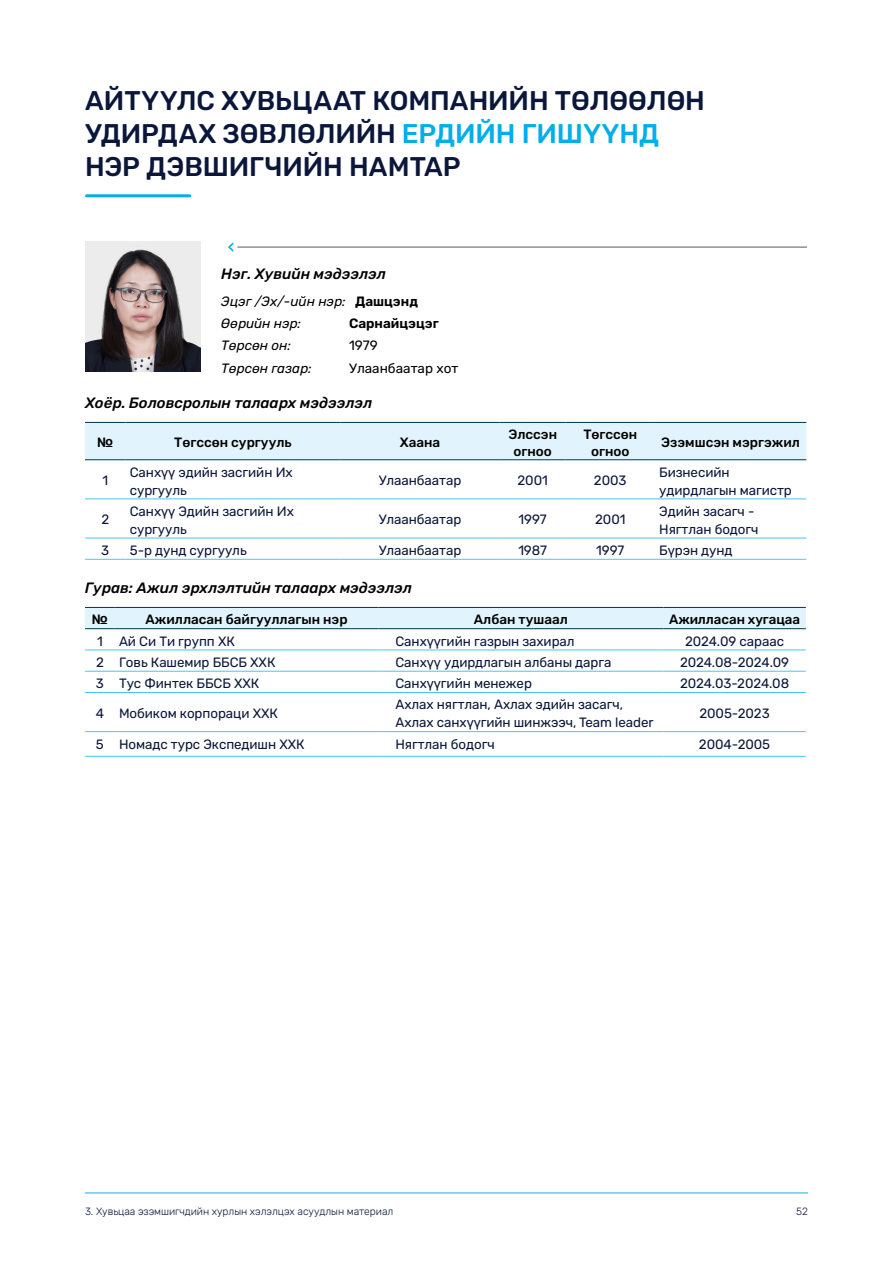
<style>
.page{position:relative;width:893px;height:1263px;background:#fff}
.page>*{position:absolute;margin:0;border:0;box-sizing:border-box;transform-origin:0 0}
.t1{font:500 27px/33px "Rubik";letter-spacing:-.005em;color:#0a173b}
.t2{font:italic 500 15px "Rubik";color:#000}
.t3{font:13.5px/18px "Rubik";letter-spacing:-.005em;color:#0a173b}
.t4{font:500 13.5px/16.2px "Rubik";color:#000;text-align:center}
.t5{font:italic 13.5px/22.2px "Rubik";color:#000}
.t6{font:13.5px "Rubik";color:#000}
.t7{font:600 13.5px "Rubik";color:#000}
.t8{font:300 10.5px "Rubik";letter-spacing:-.005em;color:#0a173b}
.s1{color:#00aeea}
.s2{font-weight:600;font-style:normal}
</style>
<div class="page">
<hr style="left:85px;top:1192px;width:723px;height:1px;background:#16ace3">
<div style="left:85px;top:423px;width:721px;height:36px;background:#e1f4fd"></div>
<svg style="left:85px;top:460px;width:721px;height:99px"></svg>
<hr style="left:85px;top:538px;width:41px;height:1px;background:#44c8f5">
<hr style="left:126px;top:538px;width:214px;height:1px;background:#44c8f5">
<hr style="left:340px;top:538px;width:160px;height:1px;background:#44c8f5">
<hr style="left:500px;top:538px;width:66px;height:1px;background:#44c8f5">
<hr style="left:566px;top:538px;width:89px;height:1px;background:#44c8f5">
<hr style="left:655px;top:538px;width:151px;height:1px;background:#44c8f5">
<hr style="left:85px;top:559px;width:41px;height:1px;background:#44c8f5">
<hr style="left:85px;top:499px;width:41px;height:1px;background:#44c8f5">
<hr style="left:126px;top:499px;width:214px;height:1px;background:#44c8f5">
<hr style="left:340px;top:499px;width:160px;height:1px;background:#44c8f5">
<hr style="left:500px;top:499px;width:66px;height:1px;background:#44c8f5">
<hr style="left:566px;top:499px;width:89px;height:1px;background:#44c8f5">
<hr style="left:655px;top:499px;width:151px;height:1px;background:#44c8f5">
<hr style="left:126px;top:559px;width:214px;height:1px;background:#44c8f5">
<hr style="left:340px;top:559px;width:160px;height:1px;background:#44c8f5">
<hr style="left:500px;top:559px;width:66px;height:1px;background:#44c8f5">
<hr style="left:566px;top:559px;width:89px;height:1px;background:#44c8f5">
<hr style="left:655px;top:559px;width:151px;height:1px;background:#44c8f5">
<hr style="left:85px;top:422px;width:41px;height:1px;background:#00344d">
<hr style="left:126px;top:422px;width:214px;height:1px;background:#00344d">
<hr style="left:340px;top:422px;width:160px;height:1px;background:#00344d">
<hr style="left:500px;top:422px;width:66px;height:1px;background:#00344d">
<hr style="left:566px;top:422px;width:89px;height:1px;background:#00344d">
<hr style="left:655px;top:422px;width:151px;height:1px;background:#00344d">
<hr style="left:85px;top:459px;width:41px;height:1px;background:#00344d">
<hr style="left:126px;top:459px;width:214px;height:1px;background:#00344d">
<hr style="left:340px;top:459px;width:160px;height:1px;background:#00344d">
<hr style="left:500px;top:459px;width:66px;height:1px;background:#00344d">
<hr style="left:566px;top:459px;width:89px;height:1px;background:#00344d">
<hr style="left:655px;top:459px;width:151px;height:1px;background:#00344d">
<div style="left:85px;top:608px;width:721px;height:20px;background:#e1f4fd"></div>
<svg style="left:85px;top:629px;width:721px;height:127px"></svg>
<hr style="left:85px;top:650px;width:30px;height:1px;background:#44c8f5">
<hr style="left:115px;top:650px;width:263px;height:1px;background:#44c8f5">
<hr style="left:378px;top:650px;width:285px;height:1px;background:#44c8f5">
<hr style="left:663px;top:650px;width:143px;height:1px;background:#44c8f5">
<hr style="left:85px;top:671px;width:30px;height:1px;background:#44c8f5">
<hr style="left:115px;top:671px;width:263px;height:1px;background:#44c8f5">
<hr style="left:378px;top:671px;width:285px;height:1px;background:#44c8f5">
<hr style="left:663px;top:671px;width:143px;height:1px;background:#44c8f5">
<hr style="left:85px;top:692px;width:30px;height:1px;background:#44c8f5">
<hr style="left:115px;top:692px;width:263px;height:1px;background:#44c8f5">
<hr style="left:378px;top:692px;width:285px;height:1px;background:#44c8f5">
<hr style="left:663px;top:692px;width:143px;height:1px;background:#44c8f5">
<hr style="left:85px;top:731px;width:30px;height:1px;background:#44c8f5">
<hr style="left:115px;top:731px;width:263px;height:1px;background:#44c8f5">
<hr style="left:378px;top:731px;width:285px;height:1px;background:#44c8f5">
<hr style="left:663px;top:731px;width:143px;height:1px;background:#44c8f5">
<hr style="left:85px;top:756px;width:30px;height:1px;background:#44c8f5">
<hr style="left:115px;top:756px;width:263px;height:1px;background:#44c8f5">
<hr style="left:378px;top:756px;width:285px;height:1px;background:#44c8f5">
<hr style="left:663px;top:756px;width:143px;height:1px;background:#44c8f5">
<hr style="left:85px;top:607px;width:30px;height:1px;background:#00344d">
<hr style="left:115px;top:607px;width:263px;height:1px;background:#00344d">
<hr style="left:378px;top:607px;width:285px;height:1px;background:#00344d">
<hr style="left:663px;top:607px;width:143px;height:1px;background:#00344d">
<hr style="left:85px;top:628px;width:30px;height:1px;background:#00344d">
<hr style="left:115px;top:628px;width:263px;height:1px;background:#00344d">
<hr style="left:378px;top:628px;width:285px;height:1px;background:#00344d">
<hr style="left:663px;top:628px;width:143px;height:1px;background:#00344d">
<img style="left:85px;top:241px;width:115px;height:130px">
<hr style="left:237px;top:247px;width:570px;height:1px;background:#58595b">
<svg style="left:228px;top:242px;width:5px;height:10px"></svg>
<hr style="left:87px;top:194px;width:103px;height:3px;background:#00aeea">
<h1 class="t1" style="left:85px;top:86px;width:621px">АЙТҮҮЛС ХУВЬЦААТ КОМПАНИЙН ТӨЛӨӨЛӨН<br>УДИРДАХ ЗӨВЛӨЛИЙН <span class="s1">ЕРДИЙН ГИШҮҮНД<br></span>НЭР ДЭВШИГЧИЙН НАМТАР</h1>
<p class="t2" style="left:221px;top:263px;width:166px">Нэг. Хувийн мэдээлэл</p>
<p class="t5" style="left:221px;top:291px;width:198px">Эцэг /Эх/-ийн нэр: <span class="s2">Дашцэнд<br></span>Өөрийн нэр:</p>
<p class="t7" style="left:349px;top:313px;width:91px">Сарнайцэцэг</p>
<p class="t5" style="left:221px;top:335px;width:71px">Төрсөн он:</p>
<p class="t6" style="left:349px;top:336px;width:30px">1979</p>
<p class="t5" style="left:221px;top:358px;width:92px">Төрсөн газар:</p>
<p class="t6" style="left:349px;top:358px;width:111px">Улаанбаатар хот</p>
<p class="t2" style="left:85px;top:391px;width:289px">Хоёр. Боловсролын талаарх мэдээлэл</p>
<p class="t4" style="left:97px;top:435px;width:18px">№</p>
<p class="t4" style="left:174px;top:435px;width:119px">Төгссөн сургууль</p>
<p class="t4" style="left:400px;top:435px;width:42px">Хаана</p>
<p class="t4" style="left:508px;top:427px;width:50px">Элссэн огноо</p>
<p class="t4" style="left:583px;top:427px;width:55px">Төгссөн огноо</p>
<p class="t4" style="left:661px;top:435px;width:140px">Эзэмшсэн мэргэжил</p>
<p class="t3" style="left:102px;top:472px;width:7px">1</p>
<p class="t3" style="left:130px;top:464px;width:164px">Санхүү эдийн засгийн Их сургууль</p>
<p class="t3" style="left:379px;top:472px;width:84px">Улаанбаатар</p>
<p class="t3" style="left:517px;top:472px;width:32px">2001</p>
<p class="t3" style="left:594px;top:472px;width:34px">2003</p>
<p class="t3" style="left:659px;top:464px;width:134px">Бизнесийн удирдлагын магистр</p>
<p class="t3" style="left:101px;top:511px;width:9px">2</p>
<p class="t3" style="left:130px;top:503px;width:166px">Санхүү Эдийн засгийн Их сургууль</p>
<p class="t3" style="left:379px;top:511px;width:84px">Улаанбаатар</p>
<p class="t3" style="left:519px;top:511px;width:30px">1997</p>
<p class="t3" style="left:595px;top:511px;width:32px">2001</p>
<p class="t3" style="left:659px;top:503px;width:101px">Эдийн засагч -<br>Нягтлан бодогч</p>
<p class="t3" style="left:101px;top:542px;width:10px">3</p>
<p class="t3" style="left:130px;top:542px;width:118px">5-р дунд сургууль</p>
<p class="t3" style="left:379px;top:542px;width:84px">Улаанбаатар</p>
<p class="t3" style="left:518px;top:542px;width:30px">1987</p>
<p class="t3" style="left:596px;top:542px;width:30px">1997</p>
<p class="t3" style="left:659px;top:542px;width:75px">Бүрэн дунд</p>
<p class="t2" style="left:85px;top:576px;width:328px">Гурав: Ажил эрхлэлтийн талаарх мэдээлэл</p>
<p class="t4" style="left:92px;top:612px;width:18px">№</p>
<p class="t4" style="left:146px;top:612px;width:204px">Ажилласан байгууллагын нэр</p>
<p class="t4" style="left:474px;top:612px;width:96px">Албан тушаал</p>
<p class="t4" style="left:669px;top:612px;width:132px">Ажилласан хугацаа</p>
<p class="t3" style="left:97px;top:632px;width:139px">1 Ай Си Ти групп ХК</p>
<p class="t3" style="left:395px;top:632px;width:181px">Санхүүгийн газрын захирал</p>
<p class="t3" style="left:685px;top:632px;width:100px">2024.09 сараас</p>
<p class="t3" style="left:96px;top:654px;width:181px">2 Говь Кашемир ББСБ ХХК</p>
<p class="t3" style="left:395px;top:654px;width:218px">Санхүү удирдлагын албаны дарга</p>
<p class="t3" style="left:680px;top:654px;width:111px">2024.08-2024.09</p>
<p class="t3" style="left:96px;top:675px;width:165px">3 Тус Финтек ББСБ ХХК</p>
<p class="t3" style="left:395px;top:675px;width:138px">Санхүүгийн менежер</p>
<p class="t3" style="left:680px;top:675px;width:111px">2024.03-2024.08</p>
<p class="t3" style="left:96px;top:705px;width:184px">4 Мобиком корпораци ХХК</p>
<p class="t3" style="left:395px;top:696px;width:260px">Ахлах нягтлан, Ахлах эдийн засагч,<br>Ахлах санхүүгийн шинжээч, Team leader</p>
<p class="t3" style="left:699px;top:705px;width:72px">2005-2023</p>
<p class="t3" style="left:96px;top:735px;width:210px">5 Номадс турс Экспедишн ХХК</p>
<p class="t3" style="left:395px;top:735px;width:101px">Нягтлан бодогч</p>
<p class="t3" style="left:699px;top:735px;width:73px">2004-2005</p>
<p class="t8" style="left:85px;top:1204px;width:310px">3. Хувьцаа эзэмшигчдийн хурлын хэлэлцэх асуудлын материал</p>
<p class="t8" style="left:796px;top:1204px;width:13px">52</p>
</div>
